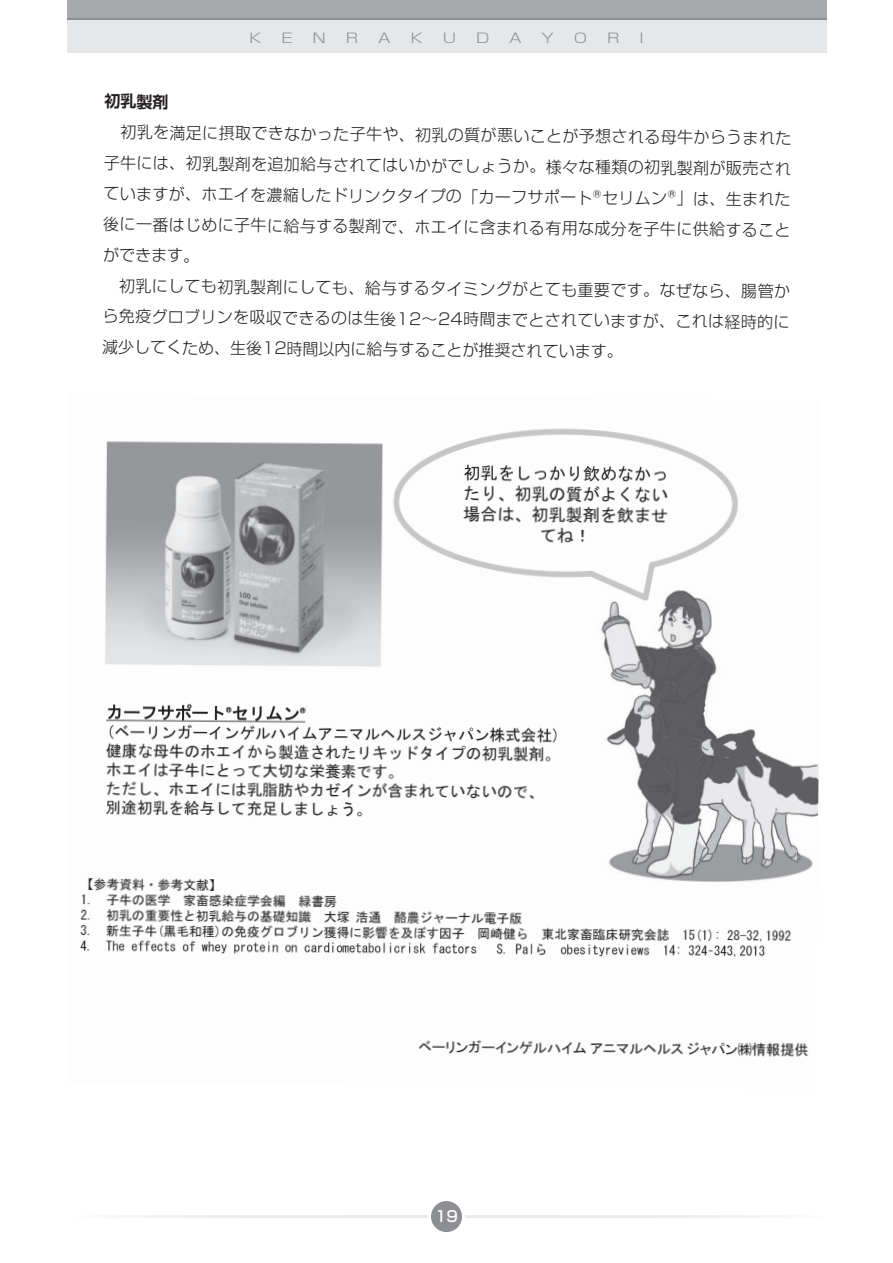
<style>
.page{position:relative;width:893px;height:1263px;background:#fff}
.page>*{position:absolute;margin:0;border:0;box-sizing:border-box;transform-origin:0 0}
.t1{font:300 16.05px/33.5px "Shin Go Pr 6 N";color:#231f20}
.t2{font:700 16.05px "Shin Go Pr 6 N De";color:#231f20}
.t3{font:500 15px "Shin Go Pr 6 N";color:#fff}
.t4{font:300 13.2px "Shin Go Pro";color:#8d8f92;scale:1.25 1}
</style>
<div class="page">
<div style="left:429px;top:1199px;width:34px;height:34px;background:#8d8f92;border-radius:50%"></div>
<div style="left:428px;top:1198px;width:37px;height:37px;border:3px solid #fff;border-radius:50%"></div>
<div style="left:67px;top:0;width:759px;height:52px;background:#e6e7e9"></div>
<div style="left:67px;top:0;width:759px;height:20px;background:#a8a9ad"></div>
<hr style="left:67px;top:18px;width:759px;height:2px;background:#8d8f92">
<img style="left:80px;top:428px;width:739px;height:629px">
<p class="t2" style="left:104px;top:88px;width:66px">初乳製剤</p>
<p class="t4" style="left:249px;top:27px;width:12px">K</p>
<p class="t4" style="left:281px;top:27px;width:11px">E</p>
<p class="t4" style="left:313px;top:27px;width:12px">N</p>
<p class="t4" style="left:346px;top:27px;width:12px">R</p>
<p class="t4" style="left:378px;top:27px;width:12px">A</p>
<p class="t4" style="left:410px;top:27px;width:12px">K</p>
<p class="t4" style="left:443px;top:27px;width:12px">U</p>
<p class="t4" style="left:476px;top:27px;width:12px">D</p>
<p class="t4" style="left:509px;top:27px;width:12px">A</p>
<p class="t4" style="left:542px;top:27px;width:12px">Y</p>
<p class="t4" style="left:574px;top:27px;width:12px">O</p>
<p class="t4" style="left:607px;top:27px;width:12px">R</p>
<p class="t4" style="left:639px;top:27px;width:5px">I</p>
<p class="t1" style="left:104px;top:115px;width:312px">　初乳を満足に摂取できなかった子牛や、</p>
<p class="t1" style="left:415px;top:118px;width:378px">初乳の質が悪いことが予想される母牛からうまれた</p>
<p class="t1" style="left:104px;top:145px;width:67px">子牛には</p>
<p class="t1" style="left:169px;top:147px;width:362px">、初乳製剤を追加給与されてはいかがでしょうか</p>
<p class="t1" style="left:529px;top:149px;width:263px">。様々な種類の初乳製剤が販売され</p>
<p class="t1" style="left:414px;top:177px;width:378px;text-indent:-311px">ていますが、ホエイを濃縮したドリンクタイプの<br>ホエイに含まれる有用な成分を子牛に供給すること</p>
<p class="t1" style="left:462px;top:179px;width:149px">「カーフサポート®</p>
<p class="t1" style="left:602px;top:180px;width:190px">セリムン®」は、生まれた</p>
<p class="t1" style="left:103px;top:209px;width:313px;line-height:29.7px">後に一番はじめに子牛に給与する製剤で、ができます。</p>
<p class="t1" style="left:103px;top:268px;width:247px">　初乳にしても初乳製剤にしても</p>
<p class="t1" style="left:348px;top:271px;width:296px">、給与するタイミングがとても重要です</p>
<p class="t1" style="left:643px;top:273px;width:149px">。なぜなら、腸管か</p>
<p class="t1" style="left:262px;top:300px;width:362px;line-height:32.2px;text-indent:-160px">ら免疫グロブリンを吸収できるのは生後12<br>12時間以内に給与することが推奨されています。</p>
<p class="t1" style="left:422px;top:302px;width:370px">～24時間までとされていますが、これは経時的に</p>
<p class="t1" style="left:102px;top:329px;width:162px">減少してくため、生後</p>
<p class="t3" style="left:435px;top:1204px;width:24px">19</p>
</div>
